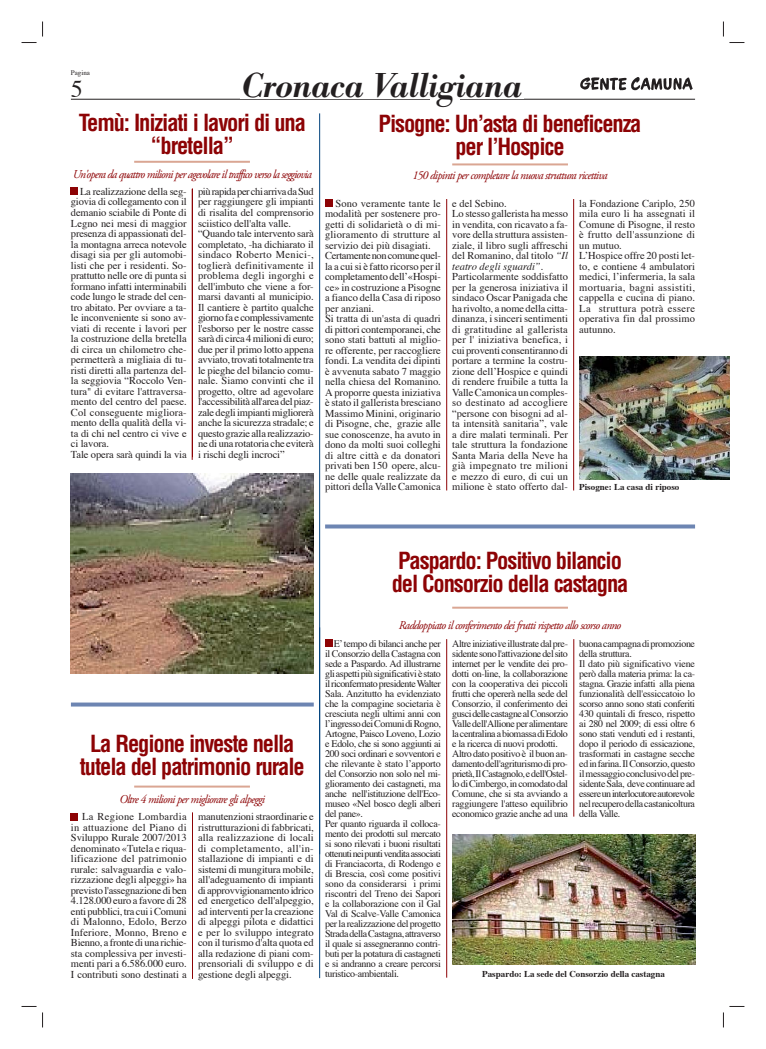
<style>
.page{position:relative;width:766px;height:1049px;background:#fff}
.page>*{position:absolute;margin:0;border:0;box-sizing:border-box;transform-origin:0 0}
.t1{font:italic 600 36px "Bodoni Antiqua T";letter-spacing:-.01em;color:#231f20}
.t2{font:24px "Times";color:#231f20}
.t3{font:700 condensed 23px/23px "Helvetica";letter-spacing:-.05em;color:#8d0305;text-align:center}
.t4{font:italic 12px "Adobe Garamond Pro";letter-spacing:-.06em;color:#8d0305;scale:.96 1}
.t5{font:10.5px/10.5px "Times";color:#231f20}
.t6{font:10px/10px "Times";letter-spacing:-.035em;color:#231f20}
.t7{font:700 9px "Times";color:#231f20}
.t8{font:7px "Times";color:#231f20}
.s1{font-style:italic}
</style>
<div class="page">
<hr style="left:71px;top:99px;width:623px;height:1px;background:#231f20">
<img style="left:580px;top:77px;width:113px;height:14px">
<div style="left:430px;top:98px;width:29px;height:7px;background:#fff"></div>
<hr style="left:319px;top:113px;width:1px;height:865px;background:#00417c">
<div style="left:325px;top:200px;width:7px;height:7px;background:#8d0305"></div>
<hr style="left:452px;top:163px;width:115px;height:2px;background:#daa693">
<hr style="left:573px;top:199px;width:1px;height:291px;background:#8d0305">
<img style="left:579px;top:357px;width:150px;height:122px">
<svg style="left:325px;top:524px;width:369px;height:4px"></svg>
<div style="left:71px;top:188px;width:7px;height:7px;background:#8d0305"></div>
<hr style="left:134px;top:161px;width:116px;height:2px;background:#daa693">
<img style="left:71px;top:473px;width:243px;height:200px">
<hr style="left:192px;top:189px;width:1px;height:271px;background:#8d0305">
<hr style="left:446px;top:199px;width:1px;height:291px;background:#8d0305">
<div style="left:325px;top:639px;width:7px;height:8px;background:#8d0305"></div>
<hr style="left:452px;top:607px;width:115px;height:2px;background:#daa693">
<hr style="left:446px;top:639px;width:1px;height:338px;background:#8d0305">
<img style="left:452px;top:834px;width:242px;height:130px">
<hr style="left:573px;top:639px;width:1px;height:177px;background:#8d0305">
<div style="left:71px;top:813px;width:7px;height:7px;background:#8d0305"></div>
<hr style="left:134px;top:785px;width:116px;height:2px;background:#daa693">
<hr style="left:192px;top:812px;width:1px;height:167px;background:#8d0305">
<svg style="left:71px;top:702px;width:243px;height:4px"></svg>
<svg style="left:22px;top:22px;width:21px;height:21px"></svg>
<svg style="left:22px;top:1006px;width:21px;height:21px"></svg>
<svg style="left:722px;top:22px;width:22px;height:21px"></svg>
<svg style="left:722px;top:1006px;width:22px;height:21px"></svg>
<p class="t8" style="left:71px;top:69px;width:21px">Pagina</p>
<h2 class="t2" style="left:71px;top:79px;width:13px">5</h2>
<h1 class="t1" style="left:241px;top:70px;width:282px">Cronaca Valligiana</h1>
<h3 class="t3" style="left:79px;top:113px;width:229px">Temù: Iniziati i lavori di una “bretella”</h3>
<p class="t4" style="left:73px;top:170px;width:251px">Un'opera da quattro milioni per agevolare il traffico verso la seggiovia</p>
<p class="t5" style="left:198px;top:187px;width:117px">più rapida per chi arriva da Sud per raggiungere gli impianti di risalita del comprensorio sciistico dell'alta valle. “Quando tale intervento sarà completato, -ha dichiarato il sindaco Roberto Menici-, toglierà definitivamente il problema degli ingorghi e dell'imbuto che viene a for&shy;marsi davanti al municipio.<br>Il cantiere è partito qualche giorno fa e complessivamente l'esborso per le nostre casse sarà di circa 4 milioni di euro; due per il primo lotto appena avviato, trovati totalmente tra le pieghe del bilancio comu&shy;nale. Siamo convinti che il progetto, oltre ad agevolare l'accessibilità all'area del piaz&shy;zale degli impianti migliorerà anche la sicurezza stradale; e questo grazie alla realizzazio&shy;ne di una rotatoria che eviterà i rischi degli incroci”</p>
<p class="t5" style="left:71px;top:187px;width:117px;text-indent:9px">La realizzazione della seg&shy;giovia di collegamento con il demanio sciabile di Ponte di<br>Legno nei mesi di maggior presenza di appassionati del&shy;la montagna arreca notevole disagi sia per gli automobi&shy;listi che per i residenti. So&shy;prattutto nelle ore di punta si formano infatti interminabili code lungo le strade del cen&shy;tro abitato. Per ovviare a ta&shy;le inconveniente si sono av&shy;viati di recente i lavori per la costruzione della bretella di circa un chilometro che&shy;permetterà a migliaia di tu&shy;risti diretti alla partenza del&shy;la seggiovia “Roccolo Ven&shy;tura" di evitare l'attraversa&shy;mento del centro del paese.<br>Col conseguente migliora&shy;mento della qualità della vi&shy;ta di chi nel centro ci vive e ci lavora.<br>Tale opera sarà quindi la via</p>
<h3 class="t3" style="left:378px;top:114px;width:264px">Pisogne: Un’asta di beneficenza per l’Hospice</h3>
<p class="t4" style="left:412px;top:170px;width:205px">150 dipinti per completare la nuova struttura ricettiva</p>
<p class="t5" style="left:452px;top:199px;width:117px">e del Sebino.<br>Lo stesso gallerista ha messo in vendita, con ricavato a fa&shy;vore della struttura assisten&shy;ziale, il libro sugli affreschi del Romanino, dal titolo <span class="s1">“Il teatro degli sguardi”.</span></p>
<p class="t5" style="left:452px;top:272px;width:117px;text-align:justify">Particolarmente soddisfatto per la generosa iniziativa il sindaco Oscar Panigada che ha rivolto, a nome della citta&shy;dinanza, i sinceri sentimenti di gratitudine al gallerista per l' iniziativa benefica, i cui proventi consentiranno di portare a termine la costru&shy;zione dell’Hospice e quindi di rendere fruibile a tutta la Valle Camonica un comples&shy;so destinato ad accogliere “persone con bisogni ad al&shy;ta intensità sanitaria”, vale a dire malati terminali. Per tale struttura la fondazione Santa Maria della Neve ha già impegnato tre milioni e mezzo di euro, di cui un milione è stato offerto dal-</p>
<p class="t5" style="left:579px;top:199px;width:117px">la Fondazione Cariplo, 250 mila euro li ha assegnati il<br>Comune di Pisogne, il resto è frutto dell'assunzione di un mutuo.<br>L’Hospice offre 20 posti let&shy;to, e contiene 4 ambulatori medici, l’infermeria, la sala mortuaria, bagni assistiti, cappella e cucina di piano.<br>La struttura potrà essere operativa fin dal prossimo autunno.</p>
<p class="t5" style="left:325px;top:199px;width:117px;text-indent:10px">Sono veramente tante le modalità per sostenere pro&shy;getti di solidarietà o di mi&shy;glioramento di strutture al servizio dei più disagiati.<br>Certamente non comune quel&shy;la a cui si è fatto ricorso per il completamento dell’«Hospi&shy;ce» in costruzione a Pisogne a fianco della Casa di riposo per anziani.<br>Si tratta di un'asta di quadri di pittori contemporanei, che sono stati battuti al miglio&shy;re offerente, per raccogliere fondi. La vendita dei dipinti è avvenuta sabato 7 maggio nella chiesa del Romanino.<br>A proporre questa iniziativa è stato il gallerista bresciano<br>Massimo Minini, originario di Pisogne, che, grazie alle sue conoscenze, ha avuto in dono da molti suoi colleghi di altre città e da donatori privati ben 150 opere, alcu&shy;ne delle quale realizzate da pittori della Valle Camonica</p>
<p class="t7" style="left:579px;top:484px;width:102px">Pisogne: La casa di riposo</p>
<h3 class="t3" style="left:80px;top:734px;width:226px">La Regione investe nella tutela del patrimonio rurale</h3>
<p class="t4" style="left:119px;top:794px;width:153px">Oltre 4 milioni per migliorare gli alpeggi</p>
<p class="t5" style="left:198px;top:812px;width:117px;text-align:justify">manutenzioni straordinarie e ristrutturazioni di fabbricati, alla realizzazione di locali di completamento, all'in&shy;stallazione di impianti e di sistemi di mungitura mobile, all'adeguamento di impianti di approvvigionamento idrico ed energetico dell'alpeggio, ad interventi per la creazione di alpeggi pilota e didattici e per lo sviluppo integrato con il turismo d'alta quota ed alla redazione di piani com&shy;prensoriali di sviluppo e di gestione degli alpeggi.</p>
<p class="t5" style="left:71px;top:812px;width:117px;text-align:justify;text-indent:11px">La Regione Lombardia in attuazione del Piano di Sviluppo Rurale 2007/2013 denominato «Tutela e riqua&shy;lificazione del patrimonio rurale: salvaguardia e valo&shy;rizzazione degli alpeggi» ha previsto l'assegnazione di ben 4.128.000 euro a favore di 28 enti pubblici, tra cui i Comuni di Malonno, Edolo, Berzo Inferiore, Monno, Breno e Bienno, a fronte di una richie&shy;sta complessiva per investi&shy;menti pari a 6.586.000 euro.<br>I contributi sono destinati a</p>
<h3 class="t3" style="left:391px;top:551px;width:238px;text-align:left">Paspardo: Positivo bilancio del Consorzio della castagna</h3>
<p class="t4" style="left:399px;top:621px;width:233px">Raddoppiato il conferimento dei frutti rispetto allo scorso anno</p>
<p class="t6" style="left:452px;top:639px;width:117px">Altre iniziative illustrate dal pre&shy;sidente sono l'attivazione del sito internet per le vendite dei pro&shy;dotti on-line, la collaborazione con la cooperativa dei piccoli frutti che opererà nella sede del Consorzio, il conferimento dei gusci delle castagne al Consorzio Valle dell'Allione per alimentare la centralina a biomassa di Edolo e la ricerca di nuovi prodotti.<br>Altro dato positivo è il buon an&shy;damento dell'agriturismo di pro&shy;prietà, Il Castagnolo, e dell'Ostel&shy;lo di Cimbergo, in comodato dal Comune, che si sta avviando a raggiungere l'atteso equilibrio economico grazie anche ad una</p>
<p class="t6" style="left:579px;top:639px;width:117px">buona campagna di promozione della struttura.<br>Il dato più significativo viene però dalla materia prima: la ca&shy;stagna. Grazie infatti alla piena funzionalità dell'essiccatoio lo scorso anno sono stati conferiti<br>430 quintali di fresco, rispetto ai 280 nel 2009; di essi oltre 6 sono stati venduti ed i restanti, dopo il periodo di essicazione, trasformati in castagne secche ed in farina. Il Consorzio, questo il messaggio conclusivo del pre&shy;sidente Sala, deve continuare ad essere un interlocutore autorevole nel recupero della castanicoltura della Valle.</p>
<p class="t6" style="left:325px;top:639px;width:117px;text-indent:9px">E’ tempo di bilanci anche per il Consorzio della Castagna con sede a Paspardo. Ad illustrarne gli aspetti più significativi è stato il riconfermato presidente Walter<br>Sala. Anzitutto ha evidenziato che la compagine societaria è cresciuta negli ultimi anni con l’ingresso dei Comuni di Rogno,<br>Artogne, Paisco Loveno, Lozio e Edolo, che si sono aggiunti ai<br>200 soci ordinari e sovventori e che rilevante è stato l’apporto del Consorzio non solo nel mi&shy;glioramento dei castagneti, ma anche nell'istituzione dell'Eco&shy;museo «Nel bosco degli alberi del pane».<br>Per quanto riguarda il colloca&shy;mento dei prodotti sul mercato si sono rilevati i buoni risultati ottenuti nei punti vendita associati di Franciacorta, di Rodengo e di Brescia, così come positivi sono da considerarsi i primi riscontri del Treno dei Sapori e la collaborazione con il Gal<br>Val di Scalve-Valle Camonica per la realizzazione del progetto<br>Strada della Castagna, attraverso il quale si assegneranno contri&shy;buti per la potatura di castagneti e si andranno a creare percorsi turistico-ambientali.</p>
<p class="t7" style="left:482px;top:970px;width:184px">Paspardo: La sede del Consorzio della castagna</p>
</div>
